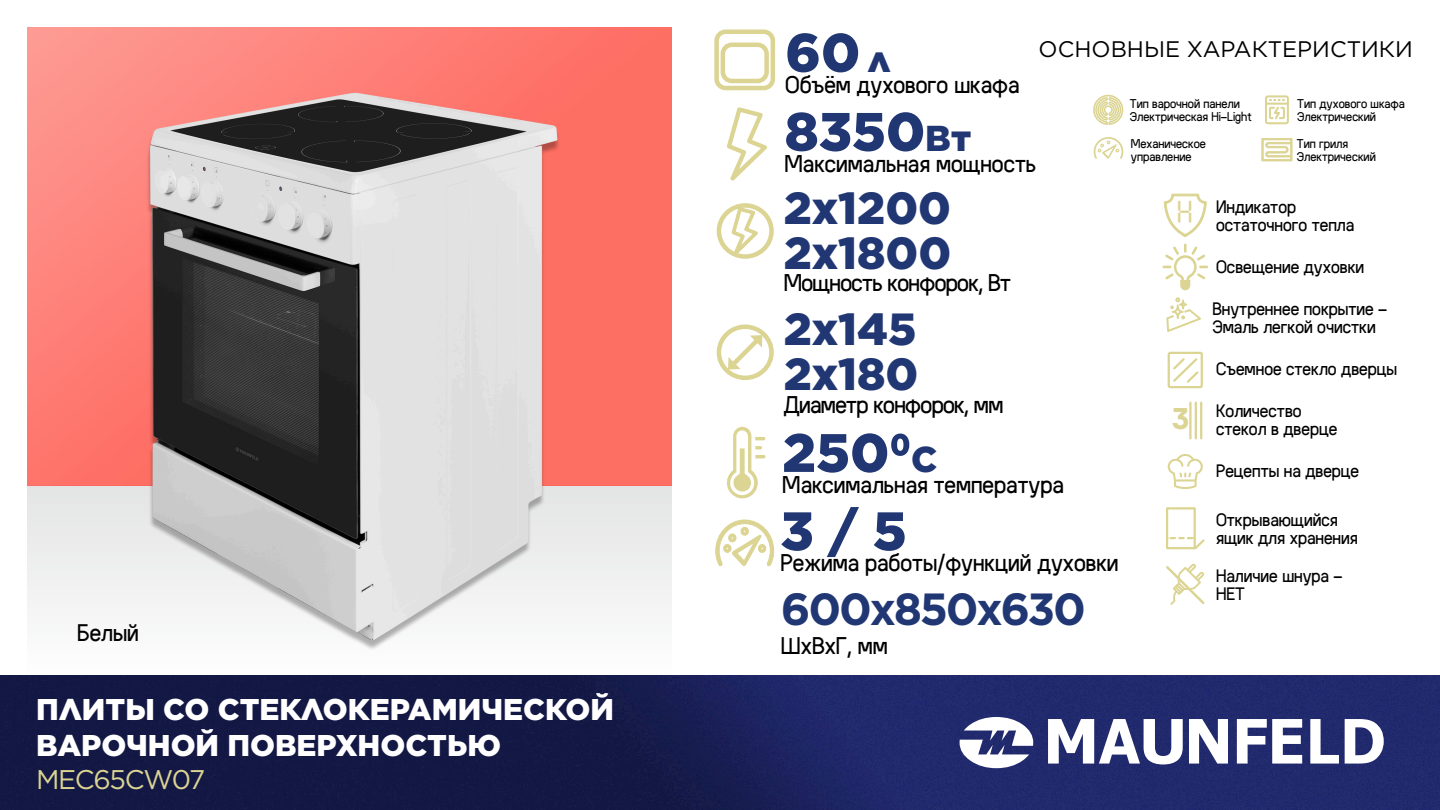
<style>
.page{position:relative;width:1440px;height:810px;background:#fff}
.page>*{position:absolute;margin:0;border:0;box-sizing:border-box;transform-origin:0 0}
.t1{font:900 54px "Gotham";color:#213773}
.t2{font:900 45px/45px "Gotham";color:#213773}
.t3{font:700 45px "Gotham";letter-spacing:-.05em;color:#213773}
.t4{font:900 30px/36px "Gotham";color:#fff}
.t5{font:700 30px "Maunfeld";color:#dbd492}
.t6{font:28.28px "Digital ICG";color:#dbd492}
.t7{font:27px "Gotham";letter-spacing:-.05em;color:#dbd492}
.t8{font:24.15px "Maunfeld";color:#000}
.t9{font:24.15px "Maunfeld";letter-spacing:-.025em;color:#000}
.t10{font:24px "Maunfeld";color:#000}
.t11{font:22.5px "Gotham";color:#000}
.t12{font:18px/18px "Maunfeld";color:#000}
.t13{font:12.75px/12.8px "Maunfeld";color:#000}
.s1{font-size:36px}
</style>
<div class="page">
<div style="left:27px;top:486px;width:645px;height:190px;background:linear-gradient(to bottom,#e3e4e5,#fefefe)"></div>
<img style="left:27px;top:27px;width:645px;height:459px">
<img style="left:0;top:675px;width:1440px;height:135px">
<svg style="left:960px;top:717px;width:424px;height:51px"></svg>
<svg style="left:726px;top:427px;width:39px;height:72px"></svg>
<svg style="left:715px;top:519px;width:59px;height:48px"></svg>
<svg style="left:731px;top:208px;width:27px;height:46px"></svg>
<div style="left:717px;top:203px;width:57px;height:56px;border:4px solid #dbd492;border-radius:50%"></div>
<div style="left:717px;top:325px;width:57px;height:55px;border:4px solid #dbd492;border-radius:50%"></div>
<div style="left:714px;top:30px;width:61px;height:60px;border:4px solid #dbd492;border-radius:9px"></div>
<div style="left:721px;top:43px;width:48px;height:40px;border:4px solid #dbd492;border-radius:9px"></div>
<img style="left:51px;top:67px;width:599px;height:598px">
<svg style="left:727px;top:107px;width:40px;height:74px"></svg>
<svg style="left:726px;top:333px;width:39px;height:39px"></svg>
<svg style="left:1162px;top:244px;width:46px;height:46px"></svg>
<div style="left:1166px;top:507px;width:30px;height:42px;border:2px solid #dcd592"></div>
<svg style="left:1167px;top:537px;width:38px;height:13px"></svg>
<svg style="left:1167px;top:351px;width:36px;height:38px"></svg>
<svg style="left:1163px;top:193px;width:44px;height:44px"></svg>
<hr style="left:1200px;top:403px;width:2px;height:35px;background:#dbd492">
<hr style="left:1195px;top:403px;width:2px;height:35px;background:#dbd492">
<hr style="left:1189px;top:403px;width:3px;height:35px;background:#dbd492">
<svg style="left:1167px;top:454px;width:36px;height:35px"></svg>
<svg style="left:1166px;top:563px;width:39px;height:42px"></svg>
<svg style="left:1094px;top:137px;width:29px;height:22px"></svg>
<svg style="left:1261px;top:138px;width:32px;height:23px"></svg>
<svg style="left:1093px;top:94px;width:31px;height:31px"></svg>
<svg style="left:1265px;top:95px;width:24px;height:29px"></svg>
<svg style="left:1166px;top:297px;width:35px;height:35px"></svg>
<p class="t10" style="left:77px;top:619px;width:63px">Белый</p>
<p class="t4" style="left:36px;top:691px;width:579px">ПЛИТЫ СО СТЕКЛОКЕРАМИЧЕСКОЙ<br>ВАРОЧНОЙ ПОВЕРХНОСТЬЮ</p>
<p class="t7" style="left:36px;top:762px;width:171px">MEC65CW07</p>
<p class="t1" style="left:785px;top:15px;width:107px">60 <span class="s1">л</span></p>
<p class="t8" style="left:785px;top:71px;width:236px">Объём духового шкафа</p>
<p class="t1" style="left:785px;top:94px;width:189px">8350<span class="s1">Вт</span></p>
<p class="t8" style="left:785px;top:150px;width:253px">Максимальная мощность</p>
<p class="t11" style="left:1039px;top:35px;width:376px">ОСНОВНЫЕ ХАРАКТЕРИСТИКИ</p>
<p class="t13" style="left:1130px;top:97px;width:123px">Тип варочной панели<br>Электрическая Hi-Light</p>
<p class="t13" style="left:1297px;top:97px;width:109px">Тип духового шкафа<br>Электрический</p>
<p class="t13" style="left:1131px;top:137px;width:77px">Механическое</p>
<p class="t13" style="left:1131px;top:150px;width:62px">управление</p>
<p class="t13" style="left:1297px;top:137px;width:80px">Тип гриля<br>Электрический</p>
<p class="t2" style="left:784px;top:185px;width:169px">2х1200<br>2х1800</p>
<p class="t9" style="left:784px;top:269px;width:229px">Мощность конфорок, Вт</p>
<p class="t2" style="left:784px;top:306px;width:136px">2х145<br>2х180</p>
<p class="t9" style="left:784px;top:391px;width:221px">Диаметр конфорок, мм</p>
<p class="t1" style="left:782px;top:416px;width:157px">2500<span class="s1">C</span></p>
<p class="t1" style="left:780px;top:494px;width:128px">3 / 5</p>
<p class="t8" style="left:782px;top:471px;width:283px">Максимальная температура</p>
<p class="t8" style="left:780px;top:550px;width:340px">Режима работы/функций духовки</p>
<p class="t3" style="left:781px;top:579px;width:307px">600х850х630</p>
<p class="t8" style="left:781px;top:632px;width:109px">ШхВхГ, мм</p>
<p class="t6" style="left:1177px;top:194px;width:17px">H</p>
<p class="t5" style="left:1172px;top:402px;width:19px">3</p>
<p class="t12" style="left:1216px;top:197px;width:140px">Индикатор остаточного тепла</p>
<p class="t12" style="left:1216px;top:258px;width:150px">Освещение духовки</p>
<p class="t12" style="left:1212px;top:300px;width:176px">Внутреннее покрытие -<br>Эмаль легкой очистки</p>
<p class="t12" style="left:1216px;top:360px;width:183px">Съемное стекло дверцы</p>
<p class="t12" style="left:1216px;top:402px;width:123px">Количество стекол в дверце</p>
<p class="t12" style="left:1216px;top:461px;width:145px">Рецепты на дверце</p>
<p class="t12" style="left:1216px;top:511px;width:143px">Открывающийся ящик для хранения</p>
<p class="t12" style="left:1216px;top:566px;width:128px">Наличие шнура -</p>
<p class="t12" style="left:1216px;top:584px;width:30px">НЕТ</p>
</div>
